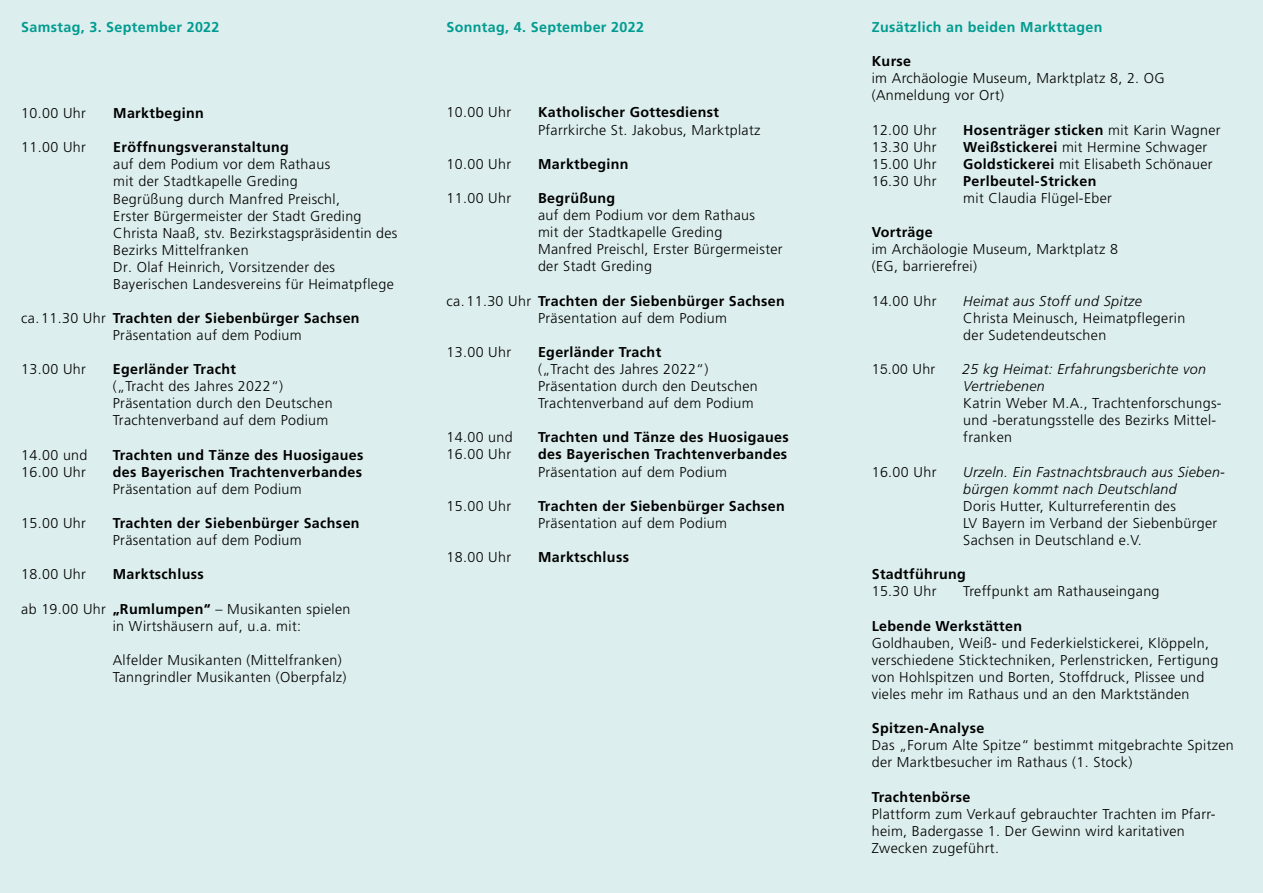
<style>
.page{position:relative;width:1263px;height:893px;background:#fff}
.page>*{position:absolute;margin:0;border:0;box-sizing:border-box;transform-origin:0 0}
.t1{font:300 14.25px/17.1px "Frutiger LT";letter-spacing:.025em;color:#000}
.t2{font:700 14.25px "Frutiger LT";letter-spacing:.025em;color:#000}
.t3{font:italic 300 14.25px/17.1px "Frutiger LT";letter-spacing:.025em;color:#000}
.t4{font:700 14.25px "Frutiger LT";letter-spacing:.025em;color:#009b90}
.s1{font-weight:700}
.s2{font-family:"Frutiger LT Std"}
.s3{font-weight:300}
.s4{font-family:"Swiss 721 BT"}
.s5{font-style:italic}
</style>
<div class="page">
<div style="left:0;top:0;width:425px;height:893px;background:#dceeed"></div>
<div style="left:425px;top:0;width:426px;height:893px;background:#dceeed"></div>
<div style="left:851px;top:0;width:412px;height:893px;background:#dceeed"></div>
<p class="t4" style="left:21px;top:19px;width:200px">Samstag, 3. September 2022</p>
<p class="t4" style="left:446px;top:19px;width:199px">Sonntag, 4. September 2022</p>
<p class="t1" style="left:21px;top:104px;width:66px">10.00 Uhr</p>
<p class="t1" style="left:21px;top:138px;width:66px">11.00 Uhr</p>
<p class="t2" style="left:113px;top:105px;width:92px">Marktbeginn</p>
<p class="t1" style="left:113px;top:139px;width:286px"><span class="s1">Eröffnungsveranstaltung<br></span>auf dem Podium vor dem Rathaus<br>mit der Stadtkapelle Greding<br>Begrüßung durch Manfred Preischl,<br>Erster Bürgermeister der Stadt Greding Christa Naaß, stv. Bezirkstagspräsidentin des Bezirks Mittelfranken<br><span class="s2">Dr. Olaf Heinrich, Vorsitzender des Bayerischen Landesvereins für</span> Heimatpflege</p>
<p class="t2" style="left:21px;top:309px;width:340px"><span class="s3">ca. 11.30 Uhr</span> Trachten der Siebenbürger Sachsen</p>
<p class="t1" style="left:113px;top:327px;width:190px">Präsentation auf dem Podium</p>
<p class="t1" style="left:21px;top:361px;width:66px">13.00 Uhr</p>
<p class="t2" style="left:113px;top:361px;width:125px">Egerländer Tracht</p>
<p class="t1" style="left:113px;top:378px;width:172px">(„Tracht des Jahres 2022“)</p>
<p class="t1" style="left:113px;top:395px;width:221px">Präsentation durch den Deutschen</p>
<p class="t1" style="left:113px;top:412px;width:217px">Trachtenverband auf dem Podium</p>
<p class="t1" style="left:21px;top:446px;width:68px">14.00 und</p>
<p class="t2" style="left:113px;top:446px;width:252px">Trachten und Tänze des Huosigaues</p>
<p class="t1" style="left:21px;top:463px;width:66px">16.00 Uhr</p>
<p class="t2" style="left:113px;top:463px;width:251px">des Bayerischen Trachtenverbandes</p>
<p class="t1" style="left:113px;top:480px;width:190px">Präsentation auf dem Podium</p>
<p class="t1" style="left:21px;top:515px;width:66px">15.00 Uhr</p>
<p class="t2" style="left:113px;top:515px;width:248px">Trachten der Siebenbürger Sachsen</p>
<p class="t1" style="left:113px;top:532px;width:190px">Präsentation auf dem Podium</p>
<p class="t1" style="left:21px;top:566px;width:66px">18.00 Uhr</p>
<p class="t2" style="left:113px;top:566px;width:92px">Marktschluss</p>
<p class="t1" style="left:21px;top:600px;width:331px">ab 19.00 Uhr <span class="s1">„Rumlumpen“</span> – Musikanten spielen</p>
<p class="t1" style="left:113px;top:617px;width:190px">in Wirtshäusern auf, u.a. mit:</p>
<p class="t1" style="left:113px;top:651px;width:231px">Alfelder Musikanten (Mittelfranken)</p>
<p class="t1" style="left:113px;top:669px;width:235px">Tanngrindler Musikanten (Oberpfalz)</p>
<p class="t1" style="left:446px;top:104px;width:66px">10.00 Uhr</p>
<p class="t2" style="left:538px;top:104px;width:183px">Katholischer Gottesdienst</p>
<p class="t1" style="left:538px;top:121px;width:224px">Pfarrkirche St. Jakobus, Marktplatz</p>
<p class="t1" style="left:446px;top:155px;width:66px">10.00 Uhr</p>
<p class="t2" style="left:538px;top:155px;width:92px">Marktbeginn</p>
<p class="t1" style="left:446px;top:190px;width:66px">11.00 Uhr</p>
<p class="t2" style="left:538px;top:190px;width:79px">Begrüßung</p>
<p class="t1" style="left:538px;top:207px;width:218px">auf dem Podium vor dem Rathaus</p>
<p class="t1" style="left:538px;top:224px;width:186px">mit der Stadtkapelle Greding</p>
<p class="t1" style="left:538px;top:241px;width:246px">Manfred Preischl, Erster Bürgermeister</p>
<p class="t1" style="left:538px;top:258px;width:115px">der Stadt Greding</p>
<p class="t2" style="left:446px;top:292px;width:340px"><span class="s3">ca. 11.30 Uhr</span> Trachten der Siebenbürger Sachsen</p>
<p class="t1" style="left:538px;top:309px;width:190px">Präsentation auf dem Podium</p>
<p class="t1" style="left:446px;top:344px;width:66px">13.00 Uhr</p>
<p class="t2" style="left:538px;top:344px;width:125px">Egerländer Tracht</p>
<p class="t1" style="left:538px;top:361px;width:172px">(„Tracht des Jahres 2022“)</p>
<p class="t1" style="left:538px;top:378px;width:221px">Präsentation durch den Deutschen</p>
<p class="t1" style="left:538px;top:395px;width:217px">Trachtenverband auf dem Podium</p>
<p class="t1" style="left:446px;top:429px;width:68px">14.00 und</p>
<p class="t2" style="left:538px;top:429px;width:252px">Trachten und Tänze des Huosigaues</p>
<p class="t1" style="left:446px;top:446px;width:66px">16.00 Uhr</p>
<p class="t2" style="left:538px;top:446px;width:251px">des Bayerischen Trachtenverbandes</p>
<p class="t1" style="left:538px;top:463px;width:190px">Präsentation auf dem Podium</p>
<p class="t1" style="left:446px;top:497px;width:66px">15.00 Uhr</p>
<p class="t2" style="left:538px;top:497px;width:248px">Trachten der Siebenbürger Sachsen</p>
<p class="t1" style="left:538px;top:515px;width:190px">Präsentation auf dem Podium</p>
<p class="t1" style="left:446px;top:549px;width:66px">18.00 Uhr</p>
<p class="t2" style="left:538px;top:549px;width:92px">Marktschluss</p>
<p class="t4" style="left:872px;top:19px;width:232px">Zusätzlich an beiden Markttagen</p>
<p class="t2" style="left:872px;top:53px;width:41px">Kurse</p>
<p class="t1" style="left:872px;top:70px;width:295px">im Archäologie Museum, Marktplatz 8, 2. OG</p>
<p class="t1" style="left:872px;top:87px;width:134px">(Anmeldung vor Ort)</p>
<p class="t1" style="left:872px;top:121px;width:66px">12.00 Uhr</p>
<p class="t2" style="left:963px;top:121px;width:259px">Hosenträger sticken <span class="s3">mit Karin Wagner</span></p>
<p class="t1" style="left:872px;top:138px;width:66px">13.30 Uhr</p>
<p class="t1" style="left:963px;top:138px;width:246px"><span class="s1">Weißstickerei</span> mit Hermine Schwager</p>
<p class="t1" style="left:872px;top:155px;width:66px">15.00 Uhr</p>
<p class="t1" style="left:963px;top:155px;width:251px"><span class="s1">Goldstickerei</span> mit Elisabeth Schönauer</p>
<p class="t1" style="left:872px;top:173px;width:66px">16.30 Uhr</p>
<p class="t2" style="left:963px;top:173px;width:135px">Perlbeutel-Stricken</p>
<p class="t1" style="left:963px;top:190px;width:150px">mit Claudia Flügel-Eber</p>
<p class="t2" style="left:872px;top:224px;width:63px">Vorträge</p>
<p class="t1" style="left:872px;top:241px;width:248px">im Archäologie Museum, Marktplatz 8</p>
<p class="t1" style="left:872px;top:258px;width:107px">(EG, barrierefrei)</p>
<p class="t1" style="left:872px;top:292px;width:66px">14.00 Uhr</p>
<p class="t3" style="left:963px;top:292px;width:180px">Heimat aus Stoff und Spitze</p>
<p class="t1" style="left:963px;top:309px;width:224px">Christa Meinusch, Heimatpflegerin</p>
<p class="t1" style="left:963px;top:326px;width:144px">der Sudetendeutschen</p>
<p class="t1" style="left:872px;top:361px;width:65px">1<span class="s4">5</span>.<span class="s4">00</span> Uhr</p>
<p class="t1" style="left:962px;top:361px;width:261px"><span class="s5">25 kg Heimat: Erfahrungsberichte von<br>Vertriebenen<br></span>Katrin Weber M.A., Trachtenforschungs&shy;und -beratungsstelle des Bezirks Mittel&shy;franken</p>
<p class="t1" style="left:872px;top:463px;width:66px">16.00 Uhr</p>
<p class="t3" style="left:963px;top:463px;width:263px">Urzeln. Ein Fastnachtsbrauch aus Sieben&shy;bürgen kommt nach Deutschland</p>
<p class="t1" style="left:963px;top:497px;width:214px">Doris Hutter, Kulturreferentin des</p>
<p class="t1" style="left:963px;top:515px;width:256px">LV Bayern im Verband der Siebenbürger<br>Sachsen in Deutschland e.V.</p>
<p class="t2" style="left:872px;top:566px;width:96px">Stadtführung</p>
<p class="t1" style="left:872px;top:583px;width:66px">15.30 Uhr</p>
<p class="t1" style="left:963px;top:583px;width:198px">Treffpunkt am Rathauseingang</p>
<p class="t2" style="left:872px;top:617px;width:152px">Lebende Werkstätten</p>
<p class="t1" style="left:872px;top:634px;width:339px">Goldhauben, Weiß- und Federkielstickerei, Klöppeln,</p>
<p class="t1" style="left:872px;top:651px;width:348px">verschiedene Sticktechniken, Perlenstricken, Fertigung von Hohlspitzen und Borten, Stoffdruck, Plissee und</p>
<p class="t1" style="left:872px;top:686px;width:319px">vieles mehr im Rathaus und an den Marktständen</p>
<p class="t2" style="left:872px;top:720px;width:114px">Spitzen-Analyse</p>
<p class="t1" style="left:872px;top:737px;width:364px">Das „Forum Alte Spitze“ bestimmt mitgebrachte Spitzen der Marktbesucher im Rathaus (1. Stock)</p>
<p class="t2" style="left:872px;top:788px;width:100px">Trachtenbörse</p>
<p class="t1" style="left:872px;top:805px;width:345px">Plattform zum Verkauf gebrauchter Trachten im Pfarr&shy;heim, Badergasse 1. Der Gewinn wird karitativen</p>
<p class="t1" style="left:872px;top:839px;width:129px">Zwecken zugeführt.</p>
</div>
